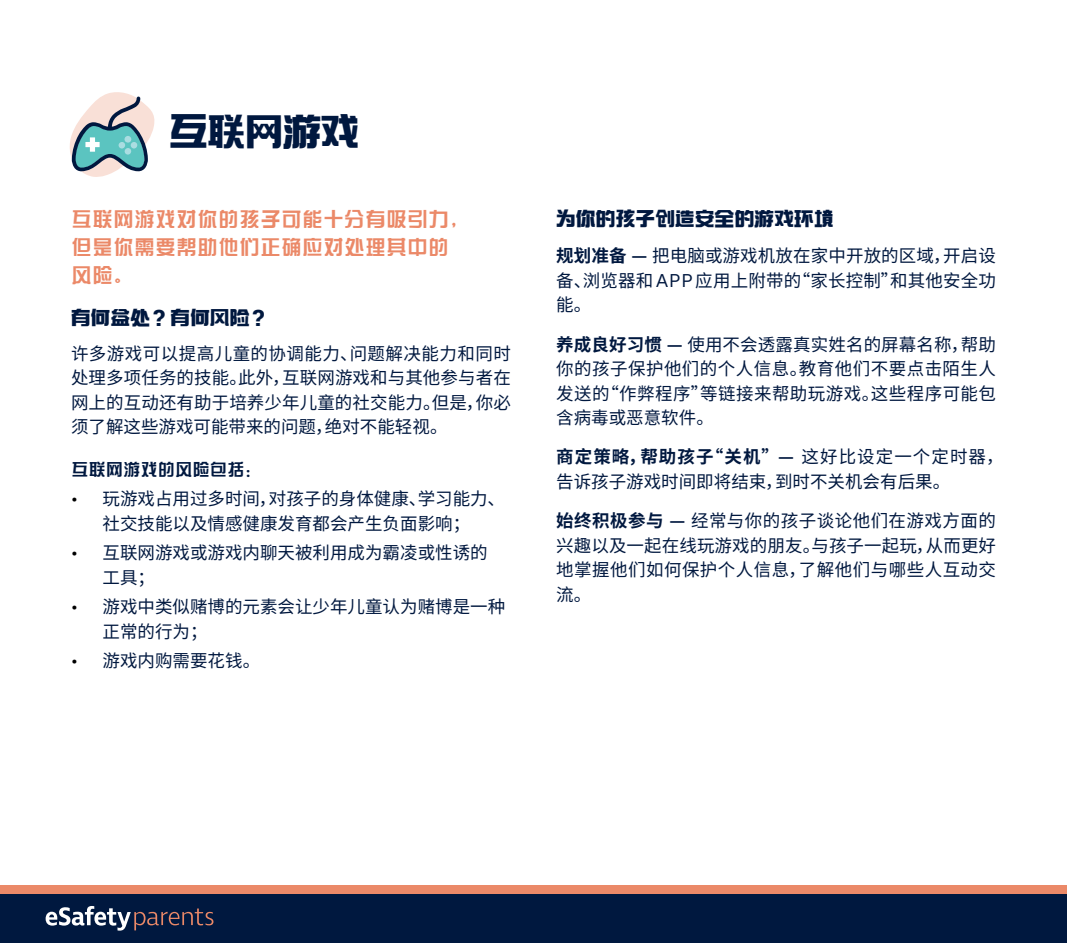
<style>
.page{position:relative;width:1067px;height:943px;background:#fff}
.page>*{position:absolute;margin:0;border:0;box-sizing:border-box;transform-origin:0 0}
.t1{font:800 37.8px "Et Gs Yi";color:#00183f}
.t2{font:700 21px/27.7px "Et Gs Yi";color:#eb8968}
.t3{font:800 19.25px "Et Gs Yi";letter-spacing:.03em;color:#00183f}
.t4{font:17.5px/24.5px "Noto Sans CJ Ksc";color:#00183f;text-align:justify}
.t5{font:700 17.5px "Et Gs Yi";letter-spacing:-.01em;color:#00183f}
.s1{font-family:"Roboto";font-weight:900;font-size:22.75px}
.s2{font-family:"Work Sans";font-size:15.75px;color:#000}
.s3{font-weight:700}
.s4{font-family:"Work Sans";font-size:19.25px}
</style>
<div class="page">
<div style="left:0;top:893px;width:1067px;height:50px;background:#00183f"></div>
<div style="left:0;top:885px;width:1067px;height:8px;background:#eb8968"></div>
<svg style="left:46px;top:906px;width:167px;height:24px"></svg>
<svg style="left:69px;top:92px;width:86px;height:85px"></svg>
<div style="left:125px;top:148px;width:6px;height:7px;background:#aadde1;border-radius:50%"></div>
<h1 class="t1" style="left:170px;top:113px;width:191px">互联网游戏</h1>
<p class="t2" style="left:71px;top:205px;width:400px">互联网游戏对你的孩子可能十分有吸引力，但是你需要帮助他们正确应对处理其中的风险。</p>
<p class="t3" style="left:71px;top:308px;width:195px">有何益处 <span class="s1">?</span> 有何风险 <span class="s1">?</span></p>
<p class="t4" style="left:71px;top:341px;width:441px">许多游戏可以提高儿童的协调能力、问题解决能力和同时处理多项任务的技能。此外，互联网游戏和与其他参与者在网上的互动还有助于培养少年儿童的社交能力。但是，你必须了解这些游戏可能带来的问题，绝对不能轻视。</p>
<p class="t5" style="left:71px;top:460px;width:192px">互联网游戏的风险包括：</p>
<p class="t4" style="left:71px;top:487px;width:435px;text-align:center"><span class="s2">•</span> 玩游戏占用过多时间，对孩子的身体健康、学习能力、社交技能以及情感健康发育都会产生负面影响；</p>
<p class="t4" style="left:102px;top:541px;width:386px;text-indent:-32px"><span class="s2">•</span> 互联网游戏或游戏内聊天被利用成为霸凌或性诱的工具；</p>
<p class="t4" style="left:102px;top:595px;width:404px;text-indent:-32px"><span class="s2">•</span> 游戏中类似赌博的元素会让少年儿童认为赌博是一种正常的行为；</p>
<p class="t4" style="left:71px;top:648px;width:191px"><span class="s2">•</span> 游戏内购需要花钱。</p>
<p class="t3" style="left:556px;top:209px;width:279px">为你的孩子创造安全的游戏环境</p>
<p class="t4" style="left:556px;top:244px;width:441px"><span class="s3">规划准备 —</span> 把电脑或游戏机放在家中开放的区域，开启设备、浏览器和<span class="s4">APP</span>应用上附带的“家长控制”和其他安全功能。</p>
<p class="t4" style="left:556px;top:332px;width:441px"><span class="s3">养成良好习惯 —</span> 使用不会透露真实姓名的屏幕名称，帮助你的孩子保护他们的个人信息。教育他们不要点击陌生人发送的“作弊程序”等链接来帮助玩游戏。这些程序可能包含病毒或恶意软件。</p>
<p class="t4" style="left:556px;top:445px;width:449px"><span class="s3">商定策略，帮助孩子“关机”—</span> 这好比设定一个定时器，告诉孩子游戏时间即将结束，到时不关机会有后果。</p>
<p class="t4" style="left:556px;top:509px;width:441px"><span class="s3">始终积极参与 —</span> 经常与你的孩子谈论他们在游戏方面的兴趣以及一起在线玩游戏的朋友。与孩子一起玩，从而更好地掌握他们如何保护个人信息，了解他们与哪些人互动交流。</p>
</div>
